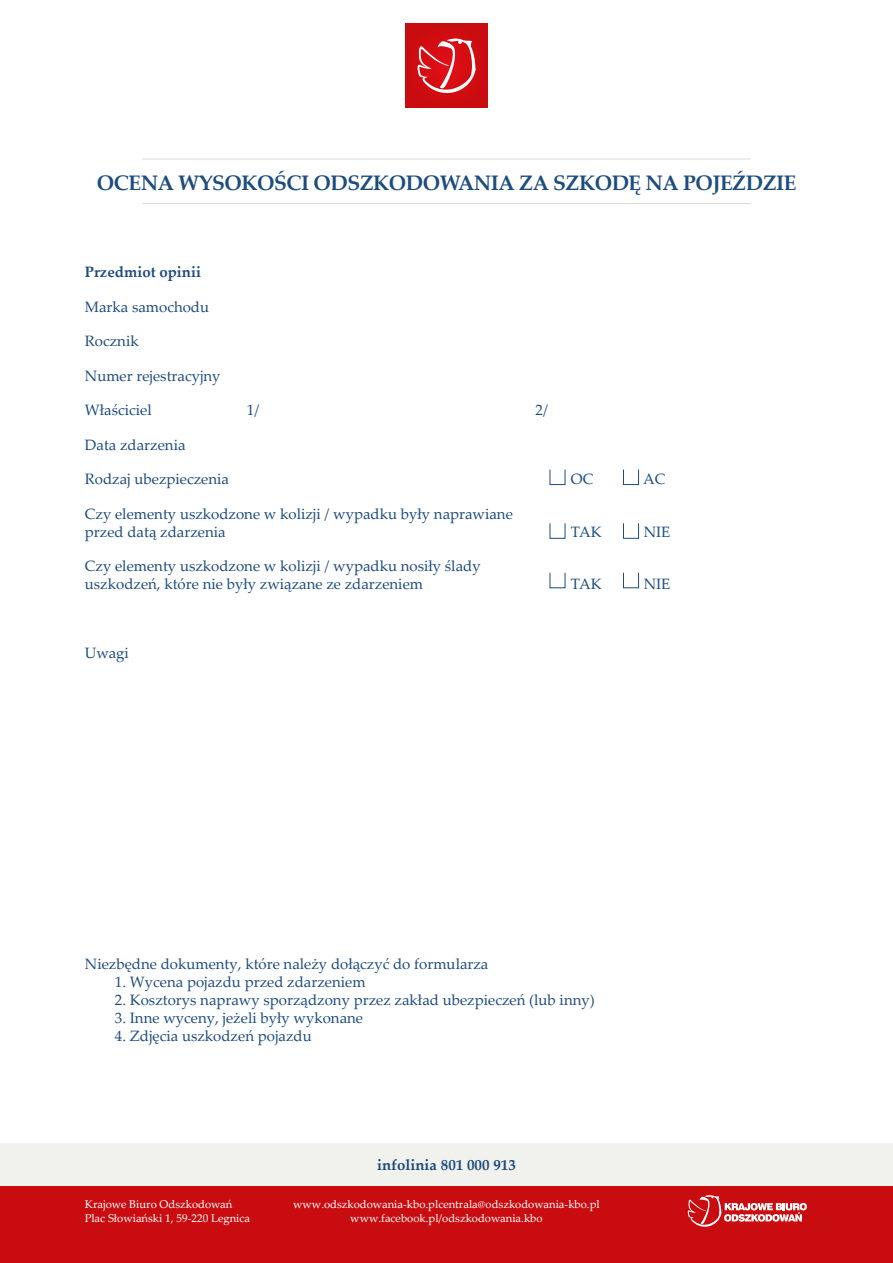
<style>
.page{position:relative;width:893px;height:1263px;background:#fff}
.page>*{position:absolute;margin:0;border:0;box-sizing:border-box;transform-origin:0 0}
.t1{font:700 21px "Palatino Linotype";letter-spacing:-.025em;color:#1d4c7e}
.t2{font:15px/18px "Palatino Linotype";color:#1d4c7e}
.t3{font:700 15px "Palatino Linotype";color:#1d4c7e}
.t4{font:11.25px/13.5px "Palatino Linotype";color:#fff}
</style>
<div class="page">
<div style="left:0;top:1143px;width:893px;height:46px;background:#f1f2ed"></div>
<div style="left:0;top:1186px;width:893px;height:77px;background:#c90c0f"></div>
<div style="left:405px;top:24px;width:83px;height:83px;background:#ca0c0f"></div>
<svg style="left:417px;top:38px;width:59px;height:55px"></svg>
<svg style="left:687px;top:1195px;width:120px;height:32px"></svg>
<hr style="left:142px;top:159px;width:609px;height:1px;background:#dddcd3">
<hr style="left:142px;top:203px;width:609px;height:1px;background:#dddcd3">
<div style="left:623px;top:469px;width:16px;height:16px;border:1px solid #1d4c7e"></div>
<div style="left:623px;top:572px;width:16px;height:16px;border:1px solid #1d4c7e"></div>
<div style="left:623px;top:523px;width:16px;height:16px;border:1px solid #1d4c7e"></div>
<h1 class="t1" style="left:97px;top:167px;width:701px">OCENA WYSOKOŚCI ODSZKODOWANIA ZA SZKODĘ NA POJEŹDZIE</h1>
<p class="t3" style="left:85px;top:261px;width:118px">Przedmiot opinii</p>
<p class="t2" style="left:85px;top:297px;width:126px">Marka samochodu</p>
<p class="t2" style="left:85px;top:331px;width:55px">Rocznik</p>
<p class="t2" style="left:85px;top:366px;width:137px">Numer rejestracyjny</p>
<p class="t2" style="left:85px;top:400px;width:68px">Właściciel</p>
<p class="t2" style="left:247px;top:400px;width:14px">1/</p>
<p class="t2" style="left:536px;top:400px;width:14px">2/</p>
<p class="t2" style="left:85px;top:435px;width:102px">Data zdarzenia</p>
<p class="t2" style="left:85px;top:469px;width:146px">Rodzaj ubezpieczenia</p>
<p class="t2" style="left:571px;top:469px;width:24px">OC</p>
<p class="t2" style="left:643px;top:469px;width:24px">AC</p>
<p class="t2" style="left:85px;top:504px;width:429px">Czy elementy uszkodzone w kolizji / wypadku były naprawiane przed datą zdarzenia</p>
<p class="t2" style="left:571px;top:522px;width:32px">TAK</p>
<p class="t2" style="left:644px;top:522px;width:28px">NIE</p>
<p class="t2" style="left:85px;top:556px;width:397px">Czy elementy uszkodzone w kolizji / wypadku nosiły ślady uszkodzeń, które nie były związane ze zdarzeniem</p>
<p class="t2" style="left:85px;top:643px;width:45px">Uwagi</p>
<p class="t2" style="left:571px;top:574px;width:32px">TAK</p>
<p class="t2" style="left:644px;top:574px;width:28px">NIE</p>
<p class="t2" style="left:85px;top:954px;width:405px">Niezbędne dokumenty, które należy dołączyć do formularza</p>
<p class="t2" style="left:115px;top:972px;width:252px">1. Wycena pojazdu przed zdarzeniem</p>
<p class="t2" style="left:115px;top:990px;width:481px">2. Kosztorys naprawy sporządzony przez zakład ubezpieczeń (lub inny)</p>
<p class="t2" style="left:115px;top:1008px;width:250px">3. Inne wyceny, jeżeli były wykonane</p>
<p class="t2" style="left:115px;top:1026px;width:198px">4. Zdjęcia uszkodzeń pojazdu</p>
<p class="t3" style="left:377px;top:1154px;width:140px">infolinia 801 000 913</p>
<p class="t4" style="left:85px;top:1197px;width:167px">Krajowe Biuro Odszkodowań<br>Plac Słowiański 1, 59-220 Legnica</p>
<p class="t4" style="left:293px;top:1197px;width:308px;text-align:center">www.odszkodowania-kbo.plcentrala@odszkodowania-kbo.pl www.facebook.pl/odszkodowania.kbo</p>
</div>
